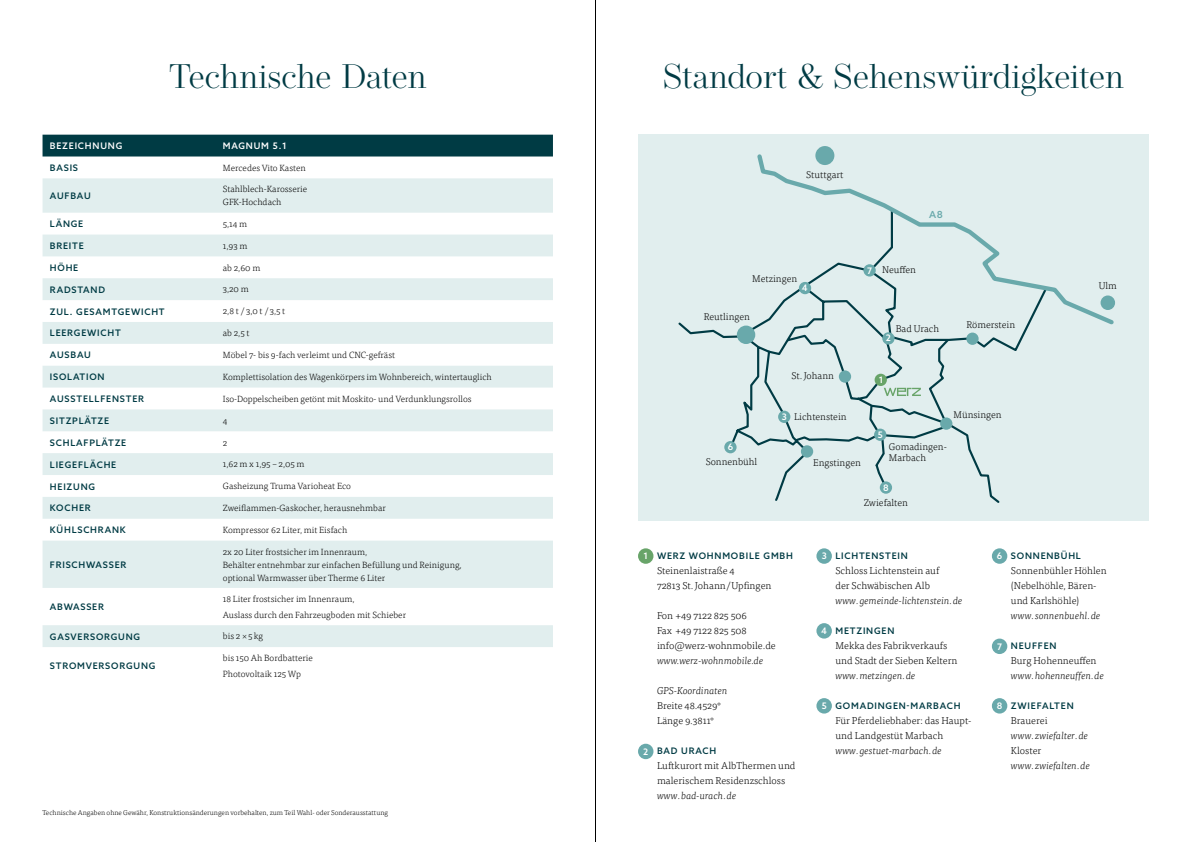
<style>
.page{position:relative;width:1191px;height:842px;background:#fff}
.page>*{position:absolute;margin:0;border:0;box-sizing:border-box;transform-origin:0 0}
.t1{font:300 34px "Operetta 12";color:#003b44}
.t2{font:300 10px/15px "Tisa Pro";color:#000}
.t3{font:italic 300 10px "Tisa Pro";color:#000}
.t4{font:300 9.8px/10.8px "Tisa Pro";color:#000}
.t5{font:500 9.8px "Azo Sans";color:#69a9ab}
.t6{font:300 9px/13px "Tisa Pro";color:#000}
.t7{font:500 9px "Azo Sans";letter-spacing:.09em;color:#003b44}
.t8{font:500 9px "Azo Sans";letter-spacing:.09em;color:#fff}
.t9{font:300 7px "Tisa Pro";color:#000}
</style>
<div class="page">
<div style="left:638px;top:135px;width:510px;height:386px;background:#e1eeee"></div>
<div style="left:43px;top:135px;width:510px;height:21px;background:#003b44"></div>
<svg style="left:43px;top:178px;width:510px;height:469px;fill:#e1eeee"></svg>
<div style="left:638px;top:548px;width:15px;height:16px;background:#68a469;border-radius:50%"></div>
<div style="left:638px;top:744px;width:15px;height:15px;background:#69a9ab;border-radius:50%"></div>
<div style="left:816px;top:548px;width:16px;height:16px;background:#69a9ab;border-radius:50%"></div>
<div style="left:816px;top:623px;width:16px;height:16px;background:#69a9ab;border-radius:50%"></div>
<div style="left:816px;top:698px;width:16px;height:15px;background:#69a9ab;border-radius:50%"></div>
<div style="left:992px;top:548px;width:15px;height:16px;background:#69a9ab;border-radius:50%"></div>
<div style="left:992px;top:639px;width:15px;height:15px;background:#69a9ab;border-radius:50%"></div>
<div style="left:992px;top:698px;width:15px;height:15px;background:#69a9ab;border-radius:50%"></div>
<div style="left:815px;top:146px;width:19px;height:19px;background:#69a9ab;border-radius:50%"></div>
<svg style="left:678px;top:322px;width:322px;height:181px"></svg>
<div style="left:874px;top:374px;width:13px;height:12px;background:#68a469;border-radius:50%"></div>
<svg style="left:969px;top:328px;width:59px;height:25px"></svg>
<svg style="left:754px;top:151px;width:361px;height:177px"></svg>
<div style="left:1100px;top:295px;width:15px;height:15px;background:#69a9ab;border-radius:50%"></div>
<svg style="left:868px;top:403px;width:21px;height:88px"></svg>
<div style="left:882px;top:332px;width:12px;height:13px;background:#69a9ab;border-radius:50%"></div>
<div style="left:778px;top:411px;width:12px;height:12px;background:#69a9ab;border-radius:50%"></div>
<div style="left:799px;top:282px;width:12px;height:12px;background:#69a9ab;border-radius:50%"></div>
<div style="left:724px;top:441px;width:12px;height:12px;background:#69a9ab;border-radius:50%"></div>
<div style="left:863px;top:264px;width:12px;height:13px;background:#69a9ab;border-radius:50%"></div>
<div style="left:879px;top:481px;width:13px;height:13px;background:#69a9ab;border-radius:50%"></div>
<div style="left:801px;top:445px;width:12px;height:13px;background:#69a9ab;border-radius:50%"></div>
<div style="left:839px;top:370px;width:12px;height:13px;background:#69a9ab;border-radius:50%"></div>
<div style="left:940px;top:417px;width:12px;height:13px;background:#69a9ab;border-radius:50%"></div>
<div style="left:966px;top:333px;width:12px;height:12px;background:#69a9ab;border-radius:50%"></div>
<div style="left:874px;top:429px;width:12px;height:12px;background:#69a9ab;border-radius:50%"></div>
<div style="left:737px;top:326px;width:18px;height:18px;background:#69a9ab;border-radius:50%"></div>
<svg style="left:883px;top:388px;width:38px;height:8px"></svg>
<hr style="left:595px;top:0;width:1px;height:842px;background:#000">
<h1 class="t1" style="left:169px;top:56px;width:259px">Technische Daten</h1>
<h1 class="t1" style="left:662px;top:56px;width:463px">Standort &amp; Sehenswürdigkeiten</h1>
<p class="t8" style="left:50px;top:140px;width:74px">BEZEICHNUNG</p>
<p class="t8" style="left:223px;top:140px;width:65px">MAGNUM 5.1</p>
<p class="t7" style="left:50px;top:162px;width:30px">BASIS</p>
<p class="t6" style="left:223px;top:161px;width:84px">Mercedes Vito Kasten</p>
<p class="t7" style="left:50px;top:190px;width:42px">AUFBAU</p>
<p class="t6" style="left:223px;top:182px;width:86px">Stahlblech-Karosserie<br>GFK-Hochdach</p>
<p class="t7" style="left:50px;top:218px;width:35px">LÄNGE</p>
<p class="t6" style="left:223px;top:217px;width:26px">5,14 m</p>
<p class="t7" style="left:50px;top:240px;width:35px">BREITE</p>
<p class="t6" style="left:223px;top:239px;width:26px">1,93 m</p>
<p class="t7" style="left:50px;top:262px;width:30px">HÖHE</p>
<p class="t6" style="left:223px;top:261px;width:39px">ab 2,60 m</p>
<p class="t7" style="left:50px;top:284px;width:57px">RADSTAND</p>
<p class="t6" style="left:223px;top:282px;width:27px">3,20 m</p>
<p class="t7" style="left:50px;top:305px;width:116px">ZUL. GESAMTGEWICHT</p>
<p class="t6" style="left:223px;top:304px;width:64px">2,8 t / 3,0 t / 3,5 t</p>
<p class="t7" style="left:50px;top:327px;width:72px">LEERGEWICHT</p>
<p class="t6" style="left:223px;top:326px;width:28px">ab 2,5 t</p>
<p class="t7" style="left:50px;top:349px;width:42px">AUSBAU</p>
<p class="t6" style="left:223px;top:348px;width:174px">Möbel 7- bis 9-fach verleimt und CNC-gefräst</p>
<p class="t7" style="left:50px;top:371px;width:56px">ISOLATION</p>
<p class="t6" style="left:223px;top:370px;width:270px">Komplettisolation des Wagenkörpers im Wohnbereich, wintertauglich</p>
<p class="t7" style="left:50px;top:393px;width:96px">AUSSTELLFENSTER</p>
<p class="t6" style="left:223px;top:392px;width:250px">Iso-Doppelscheiben getönt mit Moskito- und Verdunklungsrollos</p>
<p class="t7" style="left:50px;top:415px;width:61px">SITZPLÄTZE</p>
<p class="t6" style="left:223px;top:414px;width:6px">4</p>
<p class="t7" style="left:50px;top:437px;width:78px">SCHLAFPLÄTZE</p>
<p class="t6" style="left:223px;top:435px;width:6px">2</p>
<p class="t7" style="left:50px;top:458px;width:68px">LIEGEFLÄCHE</p>
<p class="t6" style="left:223px;top:457px;width:83px">1,62 m x 1,95 – 2,05 m</p>
<p class="t7" style="left:50px;top:480px;width:47px">HEIZUNG</p>
<p class="t6" style="left:223px;top:479px;width:130px">Gasheizung Truma Varioheat Eco</p>
<p class="t7" style="left:50px;top:502px;width:42px">KOCHER</p>
<p class="t6" style="left:223px;top:501px;width:164px">Zweiflammen-Gaskocher, herausnehmbar</p>
<p class="t7" style="left:50px;top:524px;width:77px">KÜHLSCHRANK</p>
<p class="t6" style="left:223px;top:523px;width:126px">Kompressor 62 Liter, mit Eisfach</p>
<p class="t7" style="left:50px;top:559px;width:78px">FRISCHWASSER</p>
<p class="t6" style="left:223px;top:544px;width:240px">2x 20 Liter frostsicher im Innenraum,<br>Behälter entnehmbar zur einfachen Befüllung und Reinigung, optional Warmwasser über Therme 6 Liter</p>
<p class="t7" style="left:50px;top:601px;width:56px">ABWASSER</p>
<p class="t6" style="left:223px;top:590px;width:185px;line-height:16px">18 Liter frostsicher im Innenraum,<br>Auslass durch den Fahrzeugboden mit Schieber</p>
<p class="t7" style="left:50px;top:631px;width:92px">GASVERSORGUNG</p>
<p class="t6" style="left:223px;top:629px;width:42px">bis 2 ×5kg</p>
<p class="t7" style="left:50px;top:660px;width:107px">STROMVERSORGUNG</p>
<p class="t6" style="left:223px;top:649px;width:91px;line-height:16px">bis 150 Ah Bordbatterie<br>Photovoltaik 125 Wp</p>
<p class="t9" style="left:43px;top:808px;width:347px">Technische Angaben ohne Gewähr, Konstruktionsänderungen vorbehalten, zum Teil Wahl- oder Sonderausstattung</p>
<p class="t4" style="left:806px;top:169px;width:39px">Stuttgart</p>
<p class="t5" style="left:929px;top:208px;width:16px">A8</p>
<p class="t4" style="left:752px;top:273px;width:47px">Metzingen</p>
<p class="t8" style="left:802px;top:282px;width:7px">4</p>
<p class="t4" style="left:703px;top:311px;width:48px">Reutlingen</p>
<p class="t4" style="left:791px;top:370px;width:44px">St.Johann</p>
<p class="t4" style="left:794px;top:411px;width:54px">Lichtenstein</p>
<p class="t8" style="left:782px;top:411px;width:7px">3</p>
<p class="t8" style="left:867px;top:265px;width:7px">7</p>
<p class="t4" style="left:882px;top:263px;width:35px">Neuffen</p>
<p class="t4" style="left:895px;top:322px;width:45px">Bad Urach</p>
<p class="t8" style="left:886px;top:332px;width:7px">2</p>
<p class="t8" style="left:878px;top:374px;width:6px">1</p>
<p class="t8" style="left:877px;top:429px;width:7px">5</p>
<p class="t4" style="left:966px;top:318px;width:50px">Römerstein</p>
<p class="t4" style="left:953px;top:409px;width:50px">Münsingen</p>
<p class="t4" style="left:889px;top:440px;width:60px">Gomadingen-<br>Marbach</p>
<p class="t4" style="left:863px;top:496px;width:46px">Zwiefalten</p>
<p class="t8" style="left:727px;top:441px;width:7px">6</p>
<p class="t4" style="left:705px;top:455px;width:53px">Sonnenbühl</p>
<p class="t4" style="left:813px;top:457px;width:49px">Engstingen</p>
<p class="t8" style="left:883px;top:481px;width:7px">8</p>
<p class="t4" style="left:1098px;top:280px;width:20px">Ulm</p>
<p class="t8" style="left:643px;top:550px;width:6px">1</p>
<p class="t8" style="left:643px;top:746px;width:7px">2</p>
<p class="t7" style="left:657px;top:550px;width:137px">WERZ WOHNMOBILE GMBH</p>
<p class="t2" style="left:657px;top:563px;width:116px">Steinenlaistraße 4<br>72813 St.Johann/Upfingen</p>
<p class="t2" style="left:657px;top:608px;width:120px">Fon +49 7122 825 506<br>Fax +49 7122 825 508 info@werz-wohnmobile.de</p>
<p class="t3" style="left:657px;top:654px;width:108px">www.werz-wohnmobile.de</p>
<p class="t3" style="left:657px;top:684px;width:72px">GPS-Koordinaten</p>
<p class="t2" style="left:657px;top:698px;width:66px">Breite 48.4529°<br>Länge 9.3811°</p>
<p class="t7" style="left:657px;top:745px;width:61px">BAD URACH</p>
<p class="t2" style="left:657px;top:758px;width:140px">Luftkurort mit AlbThermen und malerischem Residenzschloss</p>
<p class="t3" style="left:657px;top:789px;width:81px">www.bad-urach.de</p>
<p class="t8" style="left:822px;top:550px;width:7px">3</p>
<p class="t8" style="left:821px;top:625px;width:7px">4</p>
<p class="t8" style="left:821px;top:700px;width:7px">5</p>
<p class="t7" style="left:835px;top:550px;width:74px">LICHTENSTEIN</p>
<p class="t2" style="left:835px;top:563px;width:105px">Schloss Lichtenstein auf der Schwäbischen Alb</p>
<p class="t3" style="left:835px;top:594px;width:129px">www.gemeinde-lichtenstein.de</p>
<p class="t7" style="left:835px;top:625px;width:60px">METZINGEN</p>
<p class="t2" style="left:835px;top:638px;width:124px">Mekka des Fabrikverkaufs und Stadt der Sieben Keltern</p>
<p class="t3" style="left:835px;top:669px;width:82px">www.metzingen.de</p>
<p class="t7" style="left:835px;top:700px;width:126px">GOMADINGEN-MARBACH</p>
<p class="t2" style="left:835px;top:713px;width:138px">Für Pferdeliebhaber: das Haupt&shy;und Landgestüt Marbach</p>
<p class="t3" style="left:835px;top:744px;width:108px">www.gestuet-marbach.de</p>
<p class="t8" style="left:996px;top:550px;width:7px">6</p>
<p class="t8" style="left:997px;top:641px;width:7px">7</p>
<p class="t8" style="left:996px;top:700px;width:7px">8</p>
<p class="t7" style="left:1011px;top:550px;width:72px">SONNENBÜHL</p>
<p class="t2" style="left:1011px;top:563px;width:97px">Sonnenbühler Höhlen (Nebelhöhle, Bären&shy;und Karlshöhle)</p>
<p class="t3" style="left:1011px;top:609px;width:91px">www.sonnenbuehl.de</p>
<p class="t7" style="left:1011px;top:640px;width:47px">NEUFFEN</p>
<p class="t2" style="left:1011px;top:653px;width:87px">Burg Hohenneuffen</p>
<p class="t3" style="left:1011px;top:669px;width:95px">www.hohenneuffen.de</p>
<p class="t7" style="left:1011px;top:700px;width:64px">ZWIEFALTEN</p>
<p class="t2" style="left:1011px;top:713px;width:38px">Brauerei</p>
<p class="t3" style="left:1011px;top:729px;width:79px">www.zwiefalter.de</p>
<p class="t2" style="left:1011px;top:743px;width:32px">Kloster</p>
<p class="t3" style="left:1011px;top:759px;width:81px">www.zwiefalten.de</p>
</div>
